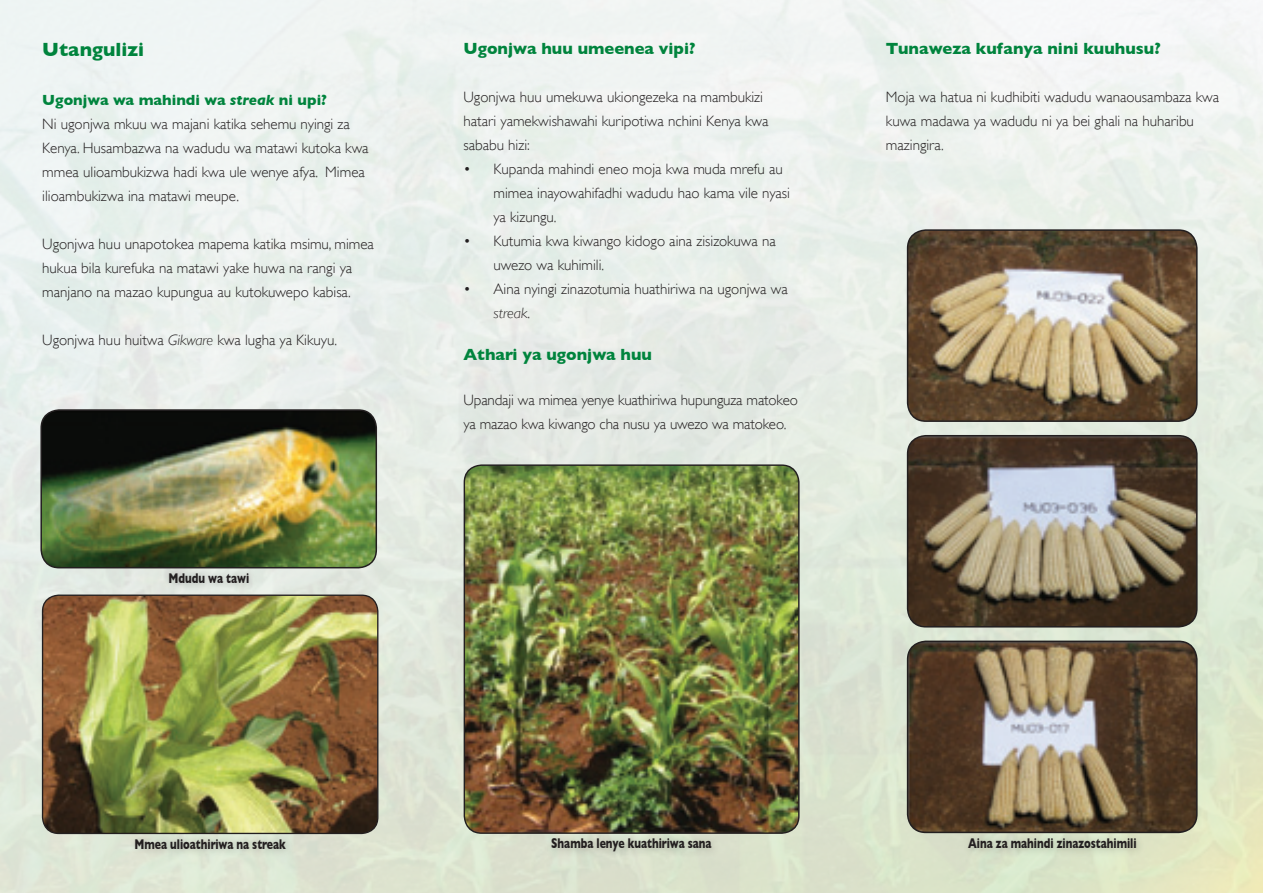
<style>
.page{position:relative;width:1263px;height:893px;background:#fff}
.page>*{position:absolute;margin:0;border:0;box-sizing:border-box;transform-origin:0 0}
.t1{font:700 19.5px "Gill Sans";color:#00843d}
.t2{font:700 16.5px "Gill Sans";color:#00843d}
.t3{font:300 15px/24px "Gill Sans";color:#231f20}
.t4{font:700 15px "Gill Sans";color:#00843d}
.t5{font:700 14.4px "Gill Sans";color:#231f20;scale:.73 1}
.s1{font-style:italic}
</style>
<div class="page">
<div style="left:0;top:0;width:1263px;height:893px;background:linear-gradient(to bottom,#f1f5f7,#d9e1cb)"></div>
<img style="left:464px;top:465px;width:335px;height:368px">
<div style="left:544px;top:831px;width:176px;height:29px;background:#231f20;opacity:.26"></div>
<div style="left:961px;top:831px;width:183px;height:26px;background:#231f20;opacity:.26"></div>
<img style="left:43px;top:595px;width:335px;height:238px">
<div style="left:42px;top:594px;width:336px;height:240px;border:1px solid #231f20;border-radius:16px"></div>
<div style="left:128px;top:832px;width:166px;height:25px;background:#231f20;opacity:.26"></div>
<img style="left:41px;top:410px;width:335px;height:158px">
<div style="left:40px;top:409px;width:337px;height:159px;border:2px solid #231f20;border-radius:18px"></div>
<div style="left:162px;top:566px;width:96px;height:26px;background:#231f20;opacity:.26"></div>
<img style="left:908px;top:641px;width:289px;height:191px">
<div style="left:907px;top:641px;width:290px;height:192px;border:2px solid #231f20;border-radius:18px"></div>
<img style="left:908px;top:436px;width:289px;height:190px">
<div style="left:907px;top:435px;width:290px;height:192px;border:2px solid #231f20;border-radius:18px"></div>
<img style="left:908px;top:230px;width:289px;height:191px">
<div style="left:907px;top:229px;width:290px;height:193px;border:2px solid #231f20;border-radius:18px"></div>
<p class="t1" style="left:42px;top:38px;width:103px">Utangulizi</p>
<p class="t4" style="left:42px;top:92px;width:286px">Ugonjwa wa mahindi wa <span class="s1">streak</span> ni upi?</p>
<p class="t3" style="left:42px;top:112px;width:328px">Ni ugonjwa mkuu wa majani katika sehemu nyingi za Kenya. Husambazwa na wadudu wa matawi kutoka kwa mmea ulioambukizwa hadi kwa ule wenye afya. Mimea ilioambukizwa ina matawi meupe.</p>
<p class="t3" style="left:42px;top:232px;width:333px">Ugonjwa huu unapotokea mapema katika msimu, mimea hukua bila kurefuka na matawi yake huwa na rangi ya manjano na mazao kupungua au kutokuwepo kabisa.</p>
<p class="t3" style="left:42px;top:328px;width:296px">Ugonjwa huu huitwa <span class="s1">Gikware</span> kwa lugha ya Kikuyu.</p>
<p class="t5" style="left:168px;top:570px;width:112px">Mdudu wa tawi</p>
<p class="t2" style="left:463px;top:39px;width:233px">Ugonjwa huu umeenea vipi?</p>
<p class="t3" style="left:463px;top:85px;width:307px">Ugonjwa huu umekuwa ukiongezeka na mambukizi hatari yamekwishawahi kuripotiwa nchini Kenya kwa sababu hizi:</p>
<p class="t3" style="left:493px;top:157px;width:298px;text-indent:-30px">• Kupanda mahindi eneo moja kwa muda mrefu au mimea inayowahifadhi wadudu hao kama vile nyasi ya kizungu.</p>
<p class="t3" style="left:493px;top:229px;width:284px;text-indent:-30px">• Kutumia kwa kiwango kidogo aina zisizokuwa na uwezo wa kuhimili.</p>
<p class="t3" style="left:493px;top:277px;width:296px;text-indent:-30px">• Aina nyingi zinazotumia huathiriwa na ugonjwa wa <span class="s1">streak</span>.</p>
<p class="t2" style="left:463px;top:345px;width:190px">Athari ya ugonjwa huu</p>
<p class="t3" style="left:463px;top:388px;width:336px">Upandaji wa mimea yenye kuathiriwa hupunguza matokeo ya mazao kwa kiwango cha nusu ya uwezo wa matokeo.</p>
<p class="t2" style="left:886px;top:39px;width:276px">Tunaweza kufanya nini kuuhusu?</p>
<p class="t3" style="left:886px;top:85px;width:335px">Moja wa hatua ni kudhibiti wadudu wanaousambaza kwa kuwa madawa ya wadudu ni ya bei ghali na huharibu mazingira.</p>
<p class="t5" style="left:134px;top:835px;width:209px">Mmea ulioathiriwa na streak</p>
<p class="t5" style="left:551px;top:835px;width:221px">Shamba lenye kuathiriwa sana</p>
<p class="t5" style="left:968px;top:835px;width:232px">Aina za mahindi zinazostahimili</p>
</div>
